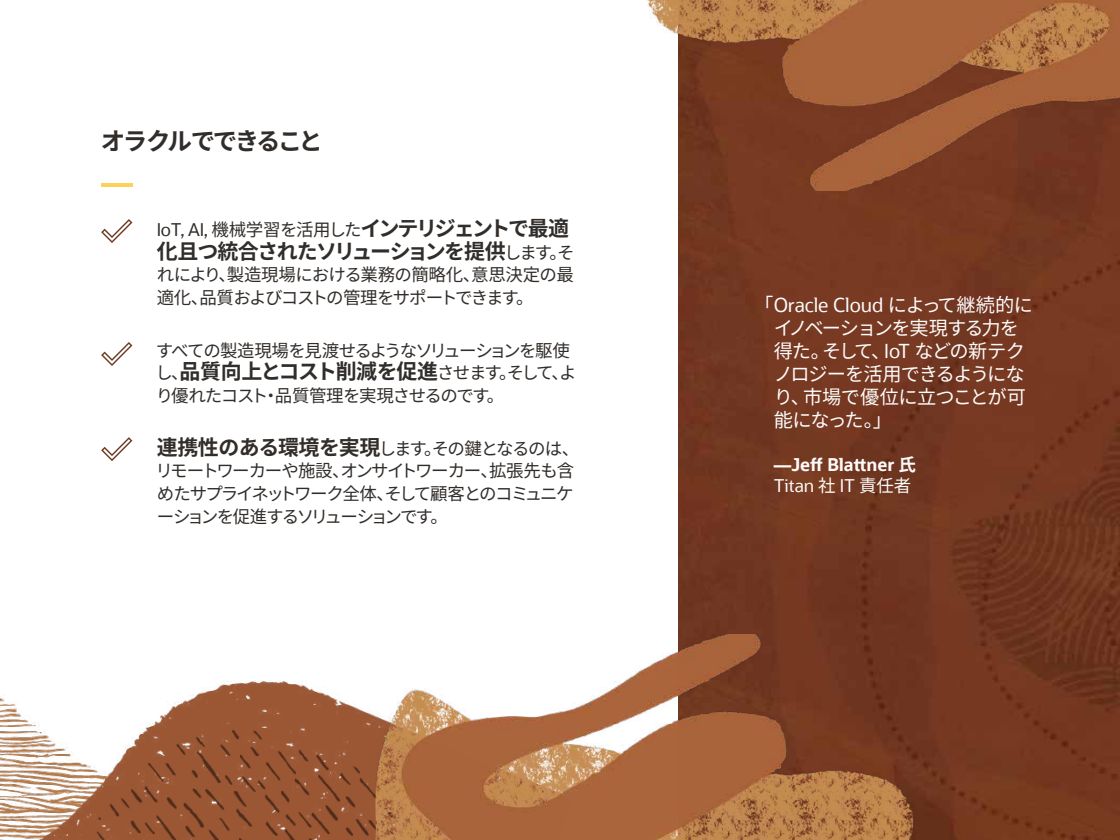
<style>
.page{position:relative;width:1120px;height:840px;background:#fff}
.page>*{position:absolute;margin:0;border:0;box-sizing:border-box;transform-origin:0 0}
.t1{font:700 24.5px "Noto Sans JP";letter-spacing:-.11em;color:#312d2a}
.t2{font:700 21px/22.8px "Noto Sans JP";letter-spacing:-.07em;color:#312d2a}
.t3{font:700 21px "Noto Sans JP";letter-spacing:-.04em;color:#312d2a}
.Subhead_1{font:19.25px/23.1px "Noto Sans JP";letter-spacing:-.065em;color:#fcfbfa}
.t4{font:17.5px/22.8px "Noto Sans JP";letter-spacing:-.085em;color:#312d2a}
.t5{font:17.5px/22.8px "Noto Sans JP";letter-spacing:-.04em;color:#312d2a}
.Subhead_1-2{font:700 17.5px "Oracle Sans";color:#fcfbfa}
.Subhead_1-3{font:17.5px "Oracle Sans";letter-spacing:-.005em;color:#fcfbfa}
.s1{font-family:"Oracle Sans";font-weight:400;font-size:17.5px}
.s2{font-weight:400;font-size:17.5px}
.s3{font-weight:700;font-size:21px}
.s4{font-family:"Oracle Sans"}
.s5{font-family:"Noto Sans JP"}
</style>
<div class="page">
<img style="left:679px;top:191px;width:441px;height:649px">
<hr style="left:101px;top:184px;width:32px;height:3px;background:#fbd05c">
<svg style="left:101px;top:219px;width:31px;height:24px"></svg>
<svg style="left:101px;top:342px;width:31px;height:24px"></svg>
<svg style="left:101px;top:437px;width:31px;height:24px"></svg>
<img style="left:647px;top:0;width:473px;height:191px">
<img style="left:0;top:681px;width:376px;height:159px">
<img style="left:376px;top:634px;width:671px;height:206px">
<p class="t1" style="left:101px;top:127px;width:224px">オラクルでできること</p>
<p class="t2" style="left:157px;top:217px;width:419px"><span class="s1">IoT, AI,</span> <span class="s2">機械学習を活用した</span>インテリジェントで最適化且つ統合されたソリューションを提供<span class="s2">します。そ</span></p>
<p class="t5" style="left:157px;top:264px;width:419px">れにより、製造現場における業務の簡略化、意思決定の最適化、品質およびコストの管理をサポートできます。</p>
<p class="t4" style="left:156px;top:339px;width:415px">すべての製造現場を見渡せるようなソリューションを駆使</p>
<p class="t3" style="left:155px;top:360px;width:423px"><span class="s2">し、</span>品質向上とコスト削減を促進<span class="s2">させます。そして、よ</span></p>
<p class="t4" style="left:156px;top:385px;width:350px">り優れたコスト・品質管理を実現させるのです。</p>
<p class="t4" style="left:156px;top:437px;width:425px"><span class="s3">連携性のある環境を実現</span>します。その鍵となるのは、リモートワーカーや施設、オンサイトワーカー、拡張先も含めたサプライネットワーク全体、そして顧客とのコミュニケーションを促進するソリューションです。</p>
<p class="Subhead_1" style="left:774px;top:293px;width:261px;text-indent:-19px">「<span class="s4">Oracle Cloud</span> によって継続的にイノベーションを実現する力を得た。そして、<span class="s4">IoT</span> などの新テクノロジーを活用できるようになり、市場で優位に立つことが可能になった。」</p>
<p class="Subhead_1-2" style="left:774px;top:454px;width:144px">—Jeff Blattner <span class="s5">氏</span></p>
<p class="Subhead_1-3" style="left:774px;top:475px;width:139px">Titan <span class="s5">社</span> IT <span class="s5">責任者</span></p>
</div>
